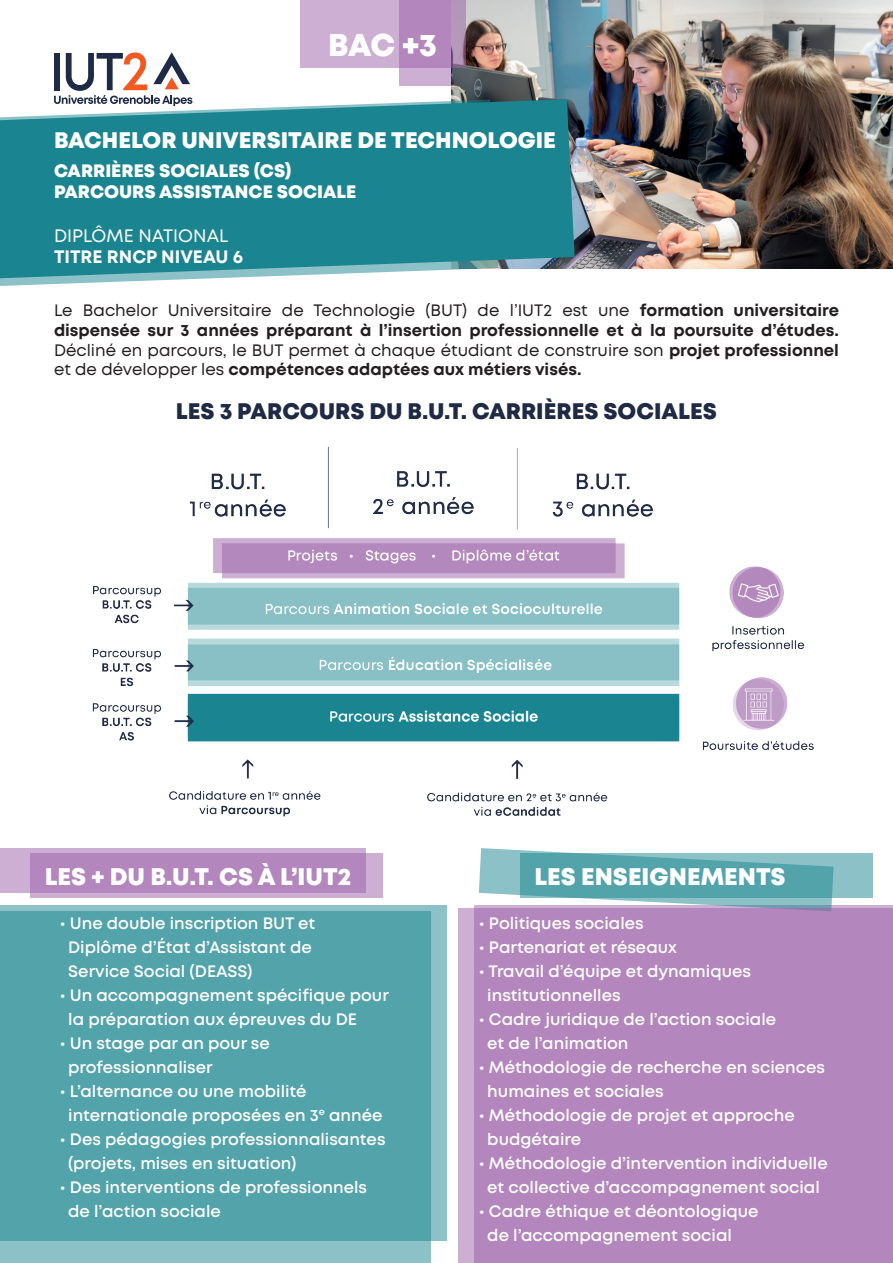
<style>
.page{position:relative;width:893px;height:1263px;background:#fff}
.page>*{position:absolute;margin:0;border:0;box-sizing:border-box;transform-origin:0 0}
.t1{font:800 31.5px "Mont";color:#fff}
.t2{font:800 24px "Mont";color:#fff}
.t3{font:800 22.5px "Mont";color:#1f2b45}
.t4{font:800 22.5px "Mont";color:#fff}
.t5{font:800 18px/21.6px "Mont";color:#fff}
.t6{font:700 18px "Mont";color:#fff}
.t7{font:18px "Mont";color:#fff}
.t8{font:600 16.5px/24px "Mont";color:#fff}
.t9{font:700 16.5px/19.8px "Mont";color:#231f20;text-align:justify}
.s1{font-weight:400}
</style>
<div class="page">
<svg style="left:479px;top:848px;width:355px;height:61px"></svg>
<svg style="left:520px;top:853px;width:353px;height:44px;background:#60aab1"></svg>
<div style="left:0;top:848px;width:366px;height:45px;background:#ccafd3"></div>
<svg style="left:30px;top:853px;width:353px;height:45px;background:#b68dc0"></svg>
<div style="left:0;top:905px;width:446px;height:336px;background:#8cc2c7"></div>
<div style="left:0;top:911px;width:430px;height:352px;background:#53a3ab"></div>
<div style="left:458px;top:909px;width:435px;height:354px;background:#b387bd"></div>
<img style="left:451px;top:0;width:442px;height:269px">
<div style="left:399px;top:0;width:52px;height:85px;background:#ccafd3"></div>
<svg style="left:300px;top:0;width:165px;height:68px;background:#c19fc9"></svg>
<svg style="left:54px;top:52px;width:138px;height:47px"></svg>
<svg style="left:0;top:278px;width:219px;height:8px"></svg>
<svg style="left:0;top:99px;width:575px;height:179px;background:#2d8e98"></svg>
<img style="left:92px;top:447px;width:722px;height:370px">
<h1 class="t1" style="left:328px;top:24px;width:110px">BAC +3</h1>
<h3 class="t4" style="left:54px;top:126px;width:503px">BACHELOR UNIVERSITAIRE DE TECHNOLOGIE</h3>
<p class="t5" style="left:54px;top:160px;width:304px">CARRIÈRES SOCIALES (CS)<br>PARCOURS ASSISTANCE SOCIALE</p>
<p class="t7" style="left:54px;top:224px;width:176px">DIPLÔME NATIONAL</p>
<p class="t6" style="left:54px;top:245px;width:191px">TITRE RNCP NIVEAU 6</p>
<p class="t9" style="left:54px;top:300px;width:786px"><span class="s1">Le Bachelor Universitaire de Technologie (BUT) de l’IUT2 est une</span> formation universitaire dispensée sur 3 années préparant à l’insertion professionnelle et à la poursuite d’études.<br><span class="s1">Décliné en parcours, le BUT permet à chaque étudiant de construire son</span> projet professionnel <span class="s1">et de développer les</span> compétences adaptées aux métiers visés.</p>
<h3 class="t3" style="left:176px;top:396px;width:543px">LES 3 PARCOURS DU B.U.T. CARRIÈRES SOCIALES</h3>
<h2 class="t2" style="left:45px;top:861px;width:308px">LES + DU B.U.T. CS À L’IUT2</h2>
<h2 class="t2" style="left:534px;top:861px;width:253px">LES ENSEIGNEMENTS</h2>
<p class="t8" style="left:68px;top:911px;width:249px;text-indent:-8px">• Une double inscription BUT et<br>Diplôme d’État d’Assistant de<br>Service Social (DEASS)</p>
<p class="t8" style="left:68px;top:983px;width:322px;text-indent:-8px">• Un accompagnement spécifique pour la préparation aux épreuves du DE</p>
<p class="t8" style="left:68px;top:1031px;width:203px;text-indent:-8px">• Un stage par an pour se professionnaliser</p>
<p class="t8" style="left:68px;top:1079px;width:316px;text-indent:-8px">• L’alternance ou une mobilité internationale proposées en 3<sup>e</sup> année</p>
<p class="t8" style="left:68px;top:1127px;width:319px;text-indent:-8px">• Des pédagogies professionnalisantes (projets, mises en situation)</p>
<p class="t8" style="left:68px;top:1175px;width:300px;text-indent:-8px">• Des interventions de professionnels de l’action sociale</p>
<p class="t8" style="left:479px;top:911px;width:166px">• Politiques sociales</p>
<p class="t8" style="left:479px;top:935px;width:200px">• Partenariat et réseaux</p>
<p class="t8" style="left:487px;top:959px;width:265px;text-indent:-8px">• Travail d’équipe et dynamiques institutionnelles</p>
<p class="t8" style="left:487px;top:1007px;width:290px;text-indent:-8px">• Cadre juridique de l’action sociale et de l’animation</p>
<p class="t8" style="left:487px;top:1055px;width:339px;text-indent:-8px">• Méthodologie de recherche en sciences humaines et sociales</p>
<p class="t8" style="left:487px;top:1103px;width:309px;text-indent:-8px">• Méthodologie de projet et approche budgétaire</p>
<p class="t8" style="left:479px;top:1151px;width:350px;text-align:center">• Méthodologie d’intervention individuelle et collective d’accompagnement social</p>
<p class="t8" style="left:487px;top:1199px;width:273px;text-indent:-8px">• Cadre éthique et déontologique de l’accompagnement social</p>
</div>
